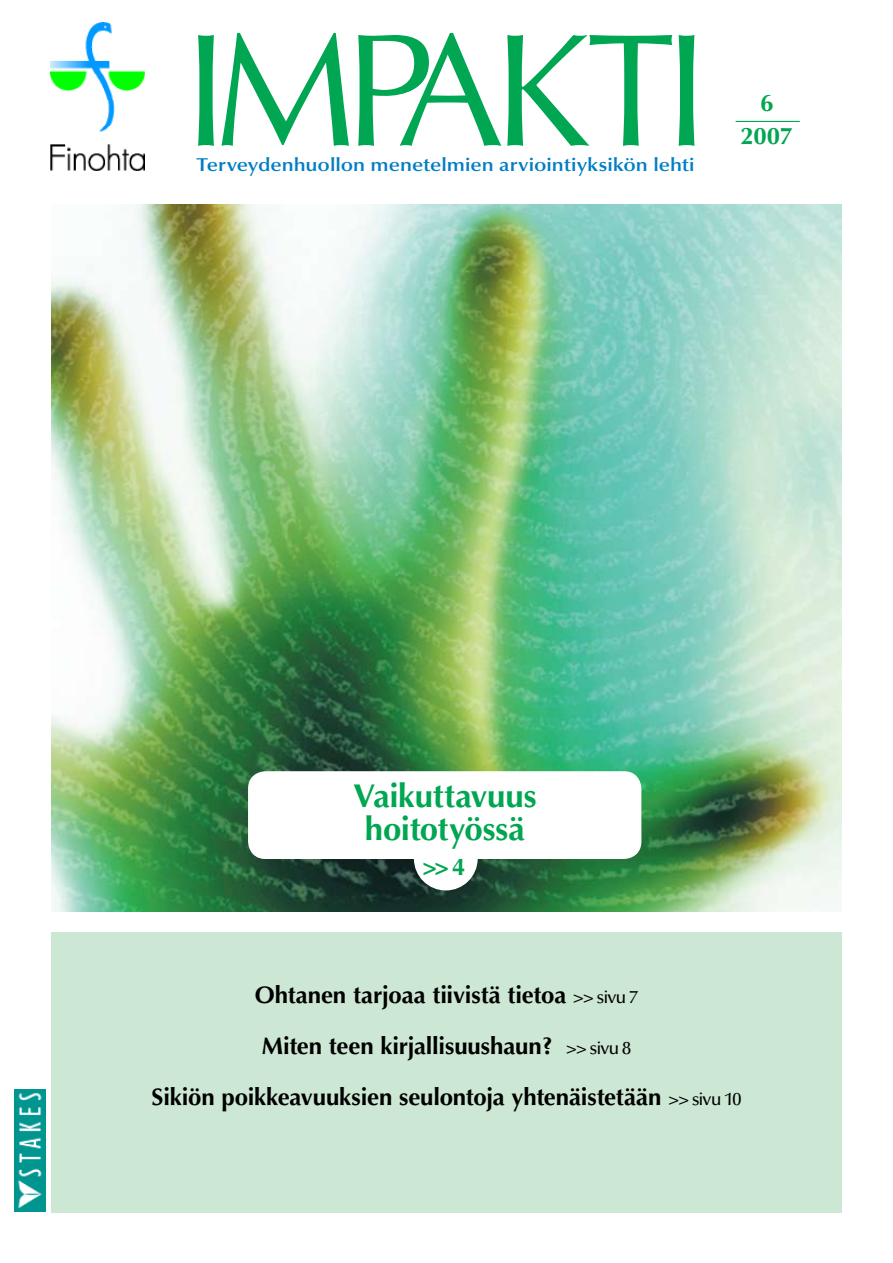
<style>
.page{position:relative;width:893px;height:1263px;background:#fff}
.page>*{position:absolute;margin:0;border:0;box-sizing:border-box;transform-origin:0 0}
.t1{font:700 33px/33px "Optima";letter-spacing:-.005em;color:#00a651;text-align:center}
.t2{font:700 24px/51px "Optima";letter-spacing:-.005em;color:#000;text-align:center}
.t3{font:700 24px/33px "Optima";color:#00a651;text-align:center}
.t4{font:600 18.75px "Optima";letter-spacing:-.005em;color:#007dc5;scale:1.12 1}
.s1{font-weight:500;font-size:18px}
</style>
<div class="page">
<div style="left:51px;top:932px;width:791px;height:281px;background:#cce7d3"></div>
<img style="left:14px;top:1090px;width:31px;height:122px">
<svg style="left:198px;top:35px;width:16px;height:111px;background:#23b269"></svg>
<svg style="left:222px;top:33px;width:127px;height:113px"></svg>
<svg style="left:358px;top:33px;width:143px;height:113px"></svg>
<svg style="left:507px;top:35px;width:165px;height:111px"></svg>
<svg style="left:679px;top:35px;width:15px;height:111px;background:#16ad60"></svg>
<img style="left:50px;top:23px;width:94px;height:148px">
<img style="left:51px;top:204px;width:791px;height:707px">
<hr style="left:736px;top:121px;width:64px;height:1px;background:#00a651">
<div style="left:249px;top:772px;width:391px;height:86px;background:#fff;border-radius:17px"></div>
<div style="left:248px;top:771px;width:393px;height:88px;border:2px solid #fff;border-radius:17px"></div>
<div style="left:414px;top:827px;width:64px;height:63px;background:#fff;border-radius:50%"></div>
<p class="t4" style="left:197px;top:154px;width:446px">Terveydenhuollon menetelmien arviointiyksikön lehti</p>
<p class="t3" style="left:740px;top:86px;width:54px">6<br>2007</p>
<h1 class="t1" style="left:353px;top:779px;width:185px">Vaikuttavuus hoitotyössä</h1>
<p class="t3" style="left:422px;top:851px;width:45px">&gt;&gt; 4</p>
<p class="t2" style="left:152px;top:970px;width:591px">Ohtanen tarjoaa tiivistä tietoa <span class="s1">&gt;&gt; sivu 7<br></span>Miten teen kirjallisuushaun? <span class="s1">&gt;&gt; sivu 8<br></span>Sikiön poikkeavuuksien seulontoja yhtenäistetään <span class="s1">&gt;&gt; sivu 10</span></p>
</div>
